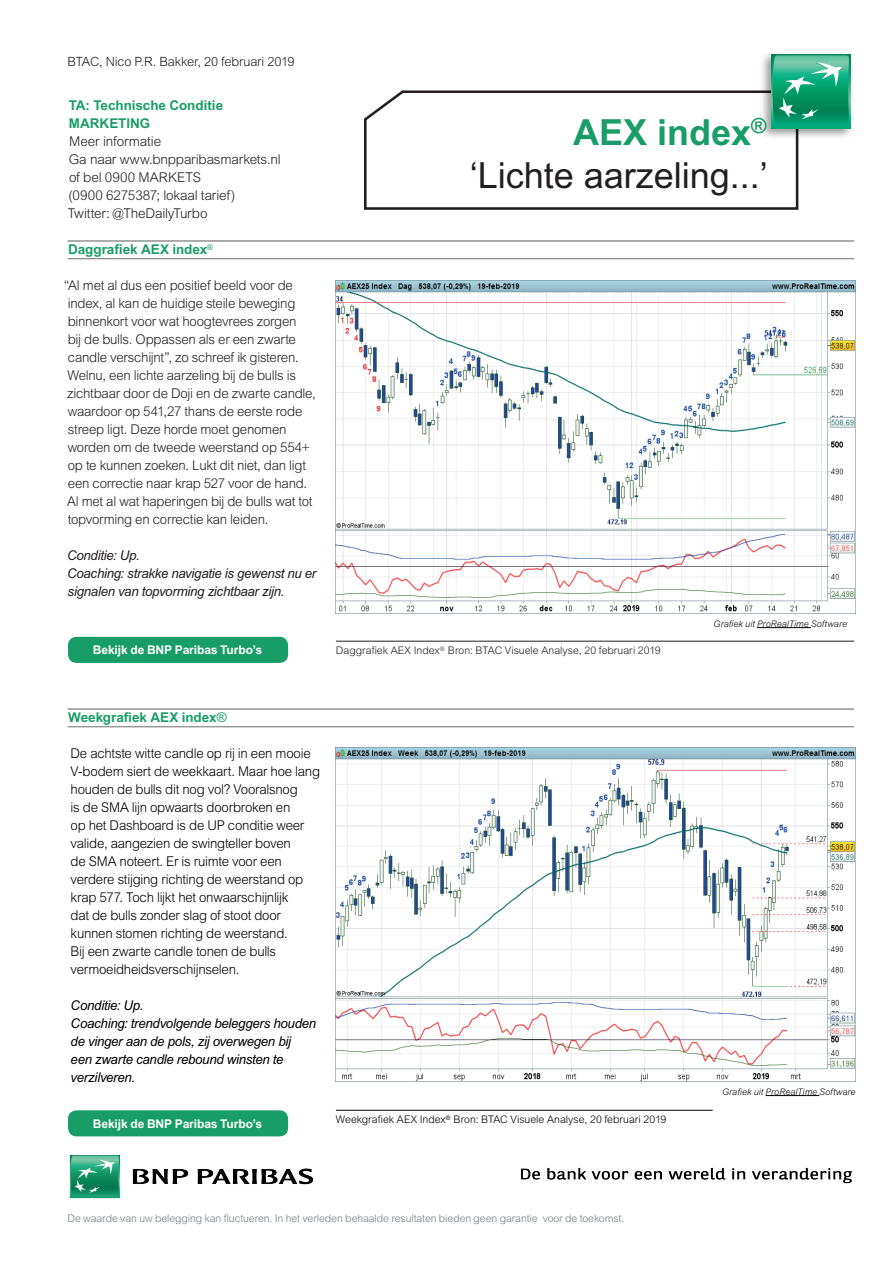
<style>
.page{position:relative;width:893px;height:1263px;background:#fff}
.page>*{position:absolute;margin:0;border:0;box-sizing:border-box;transform-origin:0 0}
.t1{font:36px/43.2px "Arial MT Std";color:#231f20;text-align:right}
.t2{font:300 13.5px/18px "Arial MT Std";letter-spacing:-.02em;color:#231f20}
.t3{font:300 13.5px/18px "Arial MT Std";letter-spacing:-.02em;color:#000001}
.t4{font:italic 13.5px/18px "Arial MT Std";letter-spacing:-.02em;color:#000001}
.t5{font:italic 13.5px/18px "Arial MT Std";letter-spacing:-.02em;color:#231f20}
.t6{font:700 13.5px/18px "Arial MT Std";letter-spacing:-.005em;color:#199d68}
.t7{font:300 12.75px "Arial MT Std";letter-spacing:-.01em;color:#231f20}
.t8{font:700 12px "Arial MT Std";letter-spacing:-.01em;color:#fff}
.t9{font:300 10.5px "Arial MT Std";letter-spacing:-.01em;color:#6f7e85}
.t10{font:300 10.5px "Arial MT Std";color:#000001}
.t11{font:300 10.5px "Arial MT Std";color:#231f20}
.t12{font:italic 300 9px "Arial MT Std";letter-spacing:.005em;color:#000001}
.s1{font-weight:700;color:#199d68}
.s2{font-weight:400}
</style>
<div class="page">
<hr style="left:68px;top:240px;width:786px;height:2px;background:#6c6d70">
<hr style="left:68px;top:258px;width:786px;height:1px;background:#6c6d70">
<hr style="left:68px;top:708px;width:786px;height:2px;background:#6c6d70">
<hr style="left:68px;top:726px;width:786px;height:1px;background:#6c6d70">
<img style="left:336px;top:280px;width:519px;height:332px">
<img style="left:336px;top:748px;width:519px;height:333px">
<hr style="left:336px;top:641px;width:518px;height:1px;background:#231f20">
<hr style="left:336px;top:1110px;width:377px;height:1px;background:#000001">
<div style="left:68px;top:637px;width:220px;height:26px;background:#199d68;border-radius:9px"></div>
<div style="left:68px;top:1110px;width:220px;height:26px;background:#199d68;border-radius:9px"></div>
<img style="left:521px;top:1167px;width:331px;height:17px">
<svg style="left:364px;top:90px;width:435px;height:120px"></svg>
<img style="left:756px;top:54px;width:96px;height:88px">
<svg style="left:771px;top:54px;width:80px;height:74px"></svg>
<svg style="left:772px;top:55px;width:77px;height:71px;background:#2cab81"></svg>
<hr style="left:757px;top:627px;width:54px;height:1px;background:#000001">
<hr style="left:766px;top:1095px;width:53px;height:1px;background:#000001">
<img style="left:69px;top:1155px;width:245px;height:44px">
<p class="t7" style="left:68px;top:54px;width:229px">BTAC, Nico P.R. Bakker, 20 februari 2019</p>
<p class="t6" style="left:69px;top:96px;width:156px">TA: Technische Conditie<br>MARKETING</p>
<p class="t2" style="left:68px;top:133px;width:214px">Meer informatie<br>Ga naar www.bnpparibasmarkets.nl of bel 0900 MARKETS<br>(0900 6275387; lokaal tarief)<br>Twitter: @TheDailyTurbo</p>
<p class="t6" style="left:68px;top:240px;width:146px">Daggrafiek AEX index<sup>®</sup></p>
<p class="t2" style="left:64px;top:277px;width:253px">“Al met al dus een positief beeld voor de index, al kan de huidige steile beweging binnenkort voor wat hoogtevrees zorgen<br>bij de bulls. Oppassen als er een zwarte candle verschijnt”, zo schreef ik gisteren.<br>Welnu, een lichte aarzeling bij de bulls is zichtbaar door de Doji en de zwarte candle, waardoor op 541,27 thans de eerste rode streep ligt. Deze horde moet genomen worden om de tweede weerstand op 554+ op te kunnen zoeken. Lukt dit niet, dan ligt een correctie naar krap 527 voor de hand.<br>Al met al wat haperingen bij de bulls wat tot topvorming en correctie kan leiden.</p>
<p class="t5" style="left:67px;top:546px;width:251px">Conditie: Up.<br>Coaching: strakke navigatie is gewenst nu er signalen van topvorming zichtbaar zijn.</p>
<p class="t8" style="left:93px;top:643px;width:171px">Bekijk de BNP Paribas Turbo’s</p>
<h1 class="t1" style="left:470px;top:110px;width:300px"><span class="s1">AEX index</span><sup>® </sup>‘Lichte aarzeling...’</h1>
<p class="t11" style="left:336px;top:644px;width:326px">Daggrafiek AEX Index<sup>®</sup> Bron: BTAC Visuele Analyse, 20 februari 2019</p>
<p class="t12" style="left:714px;top:618px;width:135px">Grafiek uit ProRealTime Software</p>
<p class="t6" style="left:68px;top:708px;width:160px">Weekgrafiek AEX index<span class="s2">®</span></p>
<p class="t3" style="left:71px;top:745px;width:251px">De achtste witte candle op rij in een mooie V-bodem siert de weekkaart. Maar hoe lang houden de bulls dit nog vol? Vooralsnog<br>is de SMA lijn opwaarts doorbroken en<br>op het Dashboard is de UP conditie weer valide, aangezien de swingteller boven<br>de SMA noteert. Er is ruimte voor een verdere stijging richting de weerstand op krap 577. Toch lijkt het onwaarschijnlijk<br>dat de bulls zonder slag of stoot door kunnen stomen richting de weerstand.<br>Bij een zwarte candle tonen de bulls vermoeidheidsverschijnselen.</p>
<p class="t4" style="left:71px;top:996px;width:247px">Conditie: Up.<br>Coaching: trendvolgende beleggers houden de vinger aan de pols, zij overwegen bij<br>een zwarte candle rebound winsten te verzilveren.</p>
<p class="t8" style="left:93px;top:1116px;width:171px">Bekijk de BNP Paribas Turbo’s</p>
<p class="t10" style="left:336px;top:1113px;width:332px">Weekgrafiek AEX Index<sup>®</sup> Bron: BTAC Visuele Analyse, 20 februari 2019</p>
<p class="t12" style="left:722px;top:1086px;width:135px">Grafiek uit ProRealTime Software</p>
<p class="t9" style="left:68px;top:1212px;width:558px">De waarde van uw belegging kan fluctueren. In het verleden behaalde resultaten bieden geen garantie voor de toekomst.</p>
</div>
